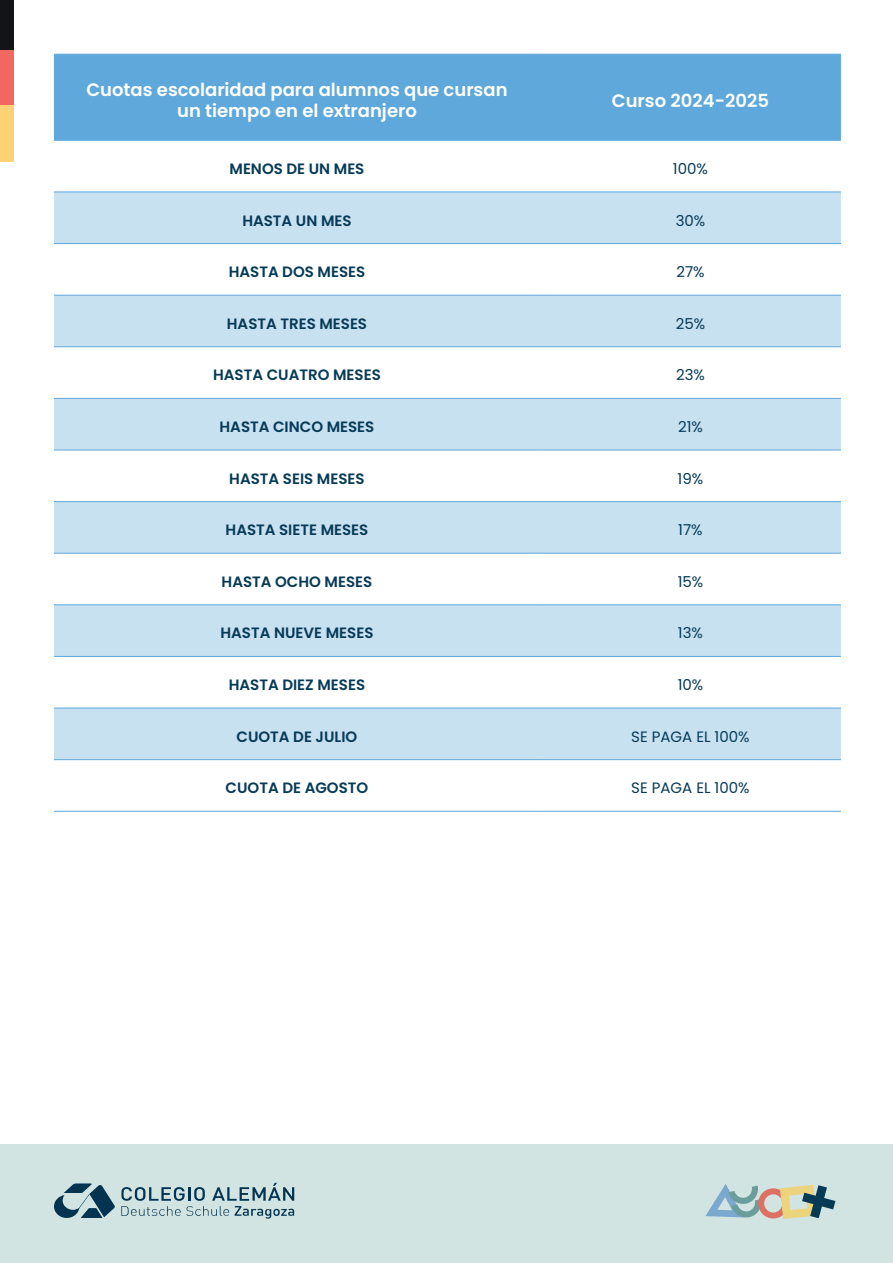
<style>
.page{position:relative;width:893px;height:1263px;background:#fff}
.page>*{position:absolute;margin:0;border:0;box-sizing:border-box;transform-origin:0 0}
.t1{font:600 18px/21px "Poppins";color:#fff;text-align:center}
.t2{font:600 15px "Poppins";color:#063a56}
.t3{font:15px "Poppins";color:#063a56}
</style>
<div class="page">
<div style="left:0;top:1144px;width:893px;height:119px;background:#d2e4e2"></div>
<svg style="left:54px;top:1183px;width:61px;height:35px"></svg>
<svg style="left:78px;top:1194px;width:12px;height:15px"></svg>
<svg style="left:121px;top:1183px;width:173px;height:36px"></svg>
<svg style="left:705px;top:1184px;width:130px;height:35px"></svg>
<div style="left:0;top:0;width:14px;height:50px;background:#121418"></div>
<div style="left:0;top:50px;width:14px;height:56px;background:#f16861"></div>
<div style="left:0;top:105px;width:14px;height:56px;background:#fcd275"></div>
<div style="left:54px;top:55px;width:787px;height:85px;background:#5ea8db"></div>
<svg style="left:54px;top:191px;width:787px;height:620px"></svg>
<svg style="left:54px;top:193px;width:787px;height:566px;fill:#c7e1f1"></svg>
<hr style="left:54px;top:192px;width:486px;height:1px;background:#60a7db">
<hr style="left:540px;top:192px;width:301px;height:1px;background:#60a7db">
<hr style="left:54px;top:243px;width:486px;height:1px;background:#60a7db">
<hr style="left:540px;top:243px;width:301px;height:1px;background:#60a7db">
<hr style="left:54px;top:295px;width:486px;height:1px;background:#60a7db">
<hr style="left:540px;top:295px;width:301px;height:1px;background:#60a7db">
<hr style="left:54px;top:346px;width:486px;height:1px;background:#60a7db">
<hr style="left:540px;top:346px;width:301px;height:1px;background:#60a7db">
<hr style="left:54px;top:398px;width:486px;height:1px;background:#60a7db">
<hr style="left:540px;top:398px;width:301px;height:1px;background:#60a7db">
<hr style="left:54px;top:450px;width:486px;height:1px;background:#60a7db">
<hr style="left:540px;top:450px;width:301px;height:1px;background:#60a7db">
<hr style="left:54px;top:501px;width:486px;height:1px;background:#60a7db">
<hr style="left:540px;top:501px;width:301px;height:1px;background:#60a7db">
<hr style="left:54px;top:553px;width:486px;height:1px;background:#60a7db">
<hr style="left:540px;top:553px;width:301px;height:1px;background:#60a7db">
<hr style="left:54px;top:604px;width:486px;height:1px;background:#60a7db">
<hr style="left:540px;top:604px;width:301px;height:1px;background:#60a7db">
<hr style="left:54px;top:656px;width:486px;height:1px;background:#60a7db">
<hr style="left:540px;top:656px;width:301px;height:1px;background:#60a7db">
<hr style="left:54px;top:708px;width:486px;height:1px;background:#60a7db">
<hr style="left:540px;top:708px;width:301px;height:1px;background:#60a7db">
<hr style="left:54px;top:759px;width:486px;height:1px;background:#60a7db">
<hr style="left:540px;top:759px;width:301px;height:1px;background:#60a7db">
<hr style="left:54px;top:811px;width:486px;height:1px;background:#5ea8db">
<hr style="left:540px;top:811px;width:301px;height:1px;background:#5ea8db">
<hr style="left:54px;top:54px;width:486px;height:1px;background:#5ea8db">
<hr style="left:540px;top:54px;width:301px;height:1px;background:#5ea8db">
<hr style="left:54px;top:140px;width:486px;height:1px;background:#5ea8db">
<hr style="left:540px;top:140px;width:301px;height:1px;background:#5ea8db">
<p class="t1" style="left:86px;top:79px;width:423px">Cuotas escolaridad para alumnos que cursan un tiempo en el extranjero</p>
<p class="t1" style="left:612px;top:90px;width:159px">Curso 2024-2025</p>
<p class="t2" style="left:230px;top:160px;width:136px">MENOS DE UN MES</p>
<p class="t3" style="left:673px;top:160px;width:37px">100%</p>
<p class="t2" style="left:242px;top:212px;width:111px">HASTA UN MES</p>
<p class="t3" style="left:676px;top:212px;width:31px">30%</p>
<p class="t2" style="left:229px;top:263px;width:138px">HASTA DOS MESES</p>
<p class="t3" style="left:676px;top:263px;width:30px">27%</p>
<p class="t2" style="left:227px;top:315px;width:142px">HASTA TRES MESES</p>
<p class="t3" style="left:676px;top:315px;width:31px">25%</p>
<p class="t2" style="left:213px;top:366px;width:169px">HASTA CUATRO MESES</p>
<p class="t3" style="left:676px;top:366px;width:30px">23%</p>
<p class="t2" style="left:220px;top:418px;width:156px">HASTA CINCO MESES</p>
<p class="t3" style="left:678px;top:418px;width:26px">21%</p>
<p class="t2" style="left:229px;top:470px;width:137px">HASTA SEIS MESES</p>
<p class="t3" style="left:678px;top:470px;width:27px">19%</p>
<p class="t2" style="left:226px;top:521px;width:144px">HASTA SIETE MESES</p>
<p class="t3" style="left:678px;top:521px;width:26px">17%</p>
<p class="t2" style="left:222px;top:573px;width:152px">HASTA OCHO MESES</p>
<p class="t3" style="left:678px;top:573px;width:27px">15%</p>
<p class="t2" style="left:220px;top:624px;width:154px">HASTA NUEVE MESES</p>
<p class="t3" style="left:678px;top:624px;width:27px">13%</p>
<p class="t2" style="left:229px;top:676px;width:138px">HASTA DIEZ MESES</p>
<p class="t3" style="left:678px;top:676px;width:27px">10%</p>
<p class="t2" style="left:237px;top:728px;width:122px">CUOTA DE JULIO</p>
<p class="t3" style="left:631px;top:728px;width:120px">SE PAGA EL 100%</p>
<p class="t2" style="left:226px;top:779px;width:144px">CUOTA DE AGOSTO</p>
<p class="t3" style="left:631px;top:779px;width:120px">SE PAGA EL 100%</p>
</div>
